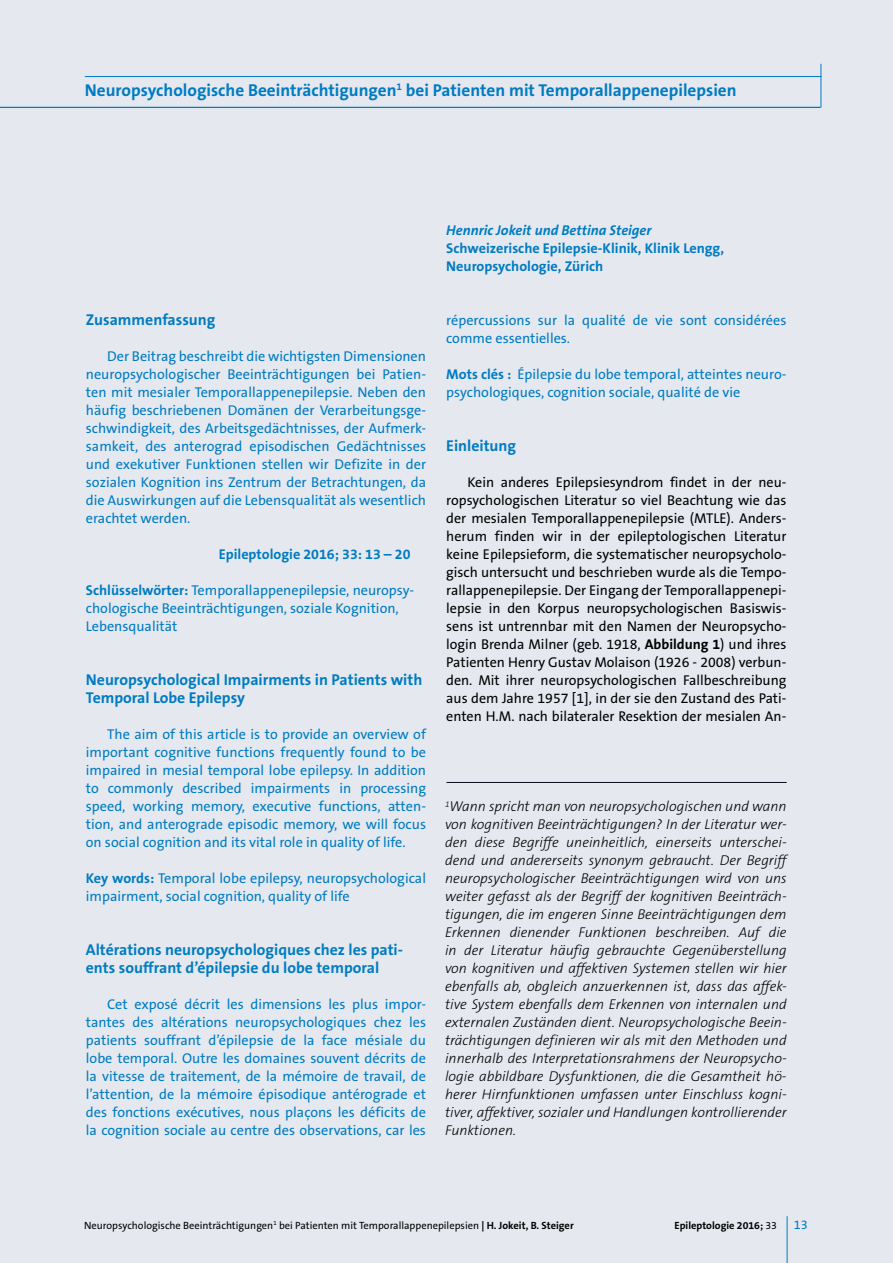
<style>
.page{position:relative;width:893px;height:1263px;background:#e5e9ef}
.page>*{position:absolute;margin:0;border:0;box-sizing:border-box;transform-origin:0 0}
.t1{font:700 17.25px "The Sans B W7";color:#007bc2}
.t2{font:700 15.75px/18px "The Sans B W7";color:#007bc2}
.t3{font:14.25px/18px "The Sans B W5 Plain";color:#007bc2}
.t4{font:italic 300 14.25px/18px "The Sans B W3";color:#000;text-align:justify}
.t5{font:14.25px/18px "The Sans B W5 Plain";color:#000;text-align:justify}
.t6{font:700 14.25px/18px "The Sans B W7";color:#007bc2}
.t7{font:italic 700 14.25px "The Sans B W7";color:#007bc2}
.t8{font:12.75px "The Sans B W5 Plain";color:#007bc2}
.t9{font:10.5px "The Sans B W5 Plain";color:#000}
.t10{font:700 10.5px "The Sans B W7";color:#000}
.s1{font-family:"The Sans B W7";font-weight:700}
.s2{font-family:"The Sans B W5 Plain";font-weight:400}
</style>
<div class="page">
<hr style="left:787px;top:1216px;width:1px;height:47px;background:#007bc2">
<hr style="left:0;top:107px;width:821px;height:1px;background:#007bc2">
<hr style="left:85px;top:76px;width:736px;height:1px;background:#007bc2">
<hr style="left:820px;top:64px;width:1px;height:43px;background:#007bc2">
<hr style="left:446px;top:782px;width:341px;height:1px;background:#0a0c1a">
<p class="t1" style="left:85px;top:79px;width:653px">Neuropsychologische Beeinträchtigungen<sup>1</sup> bei Patienten mit Temporallappenepilepsien</p>
<p class="t2" style="left:86px;top:311px;width:131px">Zusammenfassung</p>
<p class="t3" style="left:86px;top:348px;width:342px;text-align:justify;text-indent:21px">Der Beitrag beschreibt die wichtigsten Dimensionen neuropsychologischer Beeinträchtigungen bei Patien&shy;ten mit mesialer Temporallappenepilepsie. Neben den häufig beschriebenen Domänen der Verarbeitungsge&shy;schwindigkeit, des Arbeitsgedächtnisses, der Aufmerk&shy;samkeit, des anterograd episodischen Gedächtnisses und exekutiver Funktionen stellen wir Defizite in der sozialen Kognition ins Zentrum der Betrachtungen, da die Auswirkungen auf die Lebensqualität als wesentlich erachtet werden.</p>
<p class="t6" style="left:219px;top:546px;width:193px">Epileptologie 2016; 33: 13 – 20</p>
<p class="t3" style="left:86px;top:582px;width:330px"><span class="s1">Schlüsselwörter:</span> Temporallappenepilepsie, neuropsy&shy;chologische Beeinträchtigungen, soziale Kognition,<br>Lebensqualität</p>
<p class="t2" style="left:86px;top:671px;width:338px">Neuropsychological Impairments in Patients with<br>Temporal Lobe Epilepsy</p>
<p class="t3" style="left:86px;top:726px;width:342px;text-align:justify;text-indent:21px">The aim of this article is to provide an overview of important cognitive functions frequently found to be impaired in mesial temporal lobe epilepsy. In addition to commonly described impairments in processing speed, working memory, executive functions, atten&shy;tion, and anterograde episodic memory, we will focus on social cognition and its vital role in quality of life.</p>
<p class="t3" style="left:86px;top:870px;width:342px"><span class="s1">Key words:</span> Temporal lobe epilepsy, neuropsychological impairment, social cognition, quality of life</p>
<p class="t2" style="left:86px;top:941px;width:319px">Altérations neuropsychologiques chez les pati&shy;ents souffrant d’épilepsie du lobe temporal</p>
<p class="t3" style="left:86px;top:996px;width:342px;text-align:justify;text-indent:21px">Cet exposé décrit les dimensions les plus impor&shy;tantes des altérations neuropsychologiques chez les patients souffrant d’épilepsie de la face mésiale du lobe temporal. Outre les domaines souvent décrits de la vitesse de traitement, de la mémoire de travail, de l’attention, de la mémoire épisodique antérograde et des fonctions exécutives, nous plaçons les déficits de la cognition sociale au centre des observations, car les</p>
<p class="t7" style="left:446px;top:221px;width:207px">Hennric Jokeit und Bettina Steiger</p>
<p class="t6" style="left:446px;top:240px;width:280px">Schweizerische Epilepsie-Klinik, Klinik Lengg,<br>Neuropsychologie, Zürich</p>
<p class="t3" style="left:446px;top:312px;width:342px">répercussions sur la qualité de vie sont considérées comme essentielles.</p>
<p class="t3" style="left:446px;top:366px;width:342px"><span class="s1">Mots clés :</span> Épilepsie du lobe temporal, atteintes neuro&shy;psychologiques, cognition sociale, qualité de vie</p>
<p class="t2" style="left:446px;top:437px;width:71px">Einleitung</p>
<p class="t5" style="left:446px;top:474px;width:342px;text-indent:21px">Kein anderes Epilepsiesyndrom findet in der neu&shy;ropsychologischen Literatur so viel Beachtung wie das der mesialen Temporallappenepilepsie (MTLE). Anders&shy;herum finden wir in der epileptologischen Literatur keine Epilepsieform, die systematischer neuropsycholo&shy;gisch untersucht und beschrieben wurde als die Tempo&shy;rallappenepilepsie. Der Eingang der Temporallappenepi&shy;lepsie in den Korpus neuropsychologischen Basiswis&shy;sens ist untrennbar mit den Namen der Neuropsycho&shy;login Brenda Milner (geb. 1918, <span class="s1">Abbildung 1</span>) und ihres Patienten Henry Gustav Molaison (1926 - 2008) verbun&shy;den. Mit ihrer neuropsychologischen Fallbeschreibung aus dem Jahre 1957 [1], in der sie den Zustand des Pati&shy;enten H.M. nach bilateraler Resektion der mesialen An-</p>
<p class="t4" style="left:445px;top:798px;width:343px"><sup>1</sup>Wann spricht man von neuropsychologischen und wann von kognitiven Beeinträchtigungen? In der Literatur wer&shy;den diese Begriffe uneinheitlich, einerseits unterschei&shy;dend und andererseits synonym gebraucht. Der Begriff neuropsychologischer Beeinträchtigungen wird von uns weiter gefasst als der Begriff der kognitiven Beeinträch&shy;tigungen, die im engeren Sinne Beeinträchtigungen dem Erkennen dienender Funktionen beschreiben. Auf die in der Literatur häufig gebrauchte Gegenüberstellung von kognitiven und affektiven Systemen stellen wir hier ebenfalls ab, obgleich anzuerkennen ist, dass das affek&shy;tive System ebenfalls dem Erkennen von internalen und externalen Zuständen dient. Neuropsychologische Beein&shy;trächtigungen definieren wir als mit den Methoden und innerhalb des Interpretationsrahmens der Neuropsycho&shy;logie abbildbare Dysfunktionen, die die Gesamtheit hö&shy;herer Hirnfunktionen umfassen unter Einschluss kogni&shy;tiver, affektiver, sozialer und Handlungen kontrollierender Funktionen.</p>
<p class="t9" style="left:84px;top:1219px;width:491px">Neuropsychologische Beeinträchtigungen<sup>1</sup> bei Patienten mit Temporallappenepilepsien <span class="s1">| H. Jokeit, B. Steiger</span></p>
<p class="t10" style="left:674px;top:1218px;width:104px">Epileptologie 2016; <span class="s2">33</span></p>
<p class="t8" style="left:794px;top:1216px;width:16px">13</p>
</div>
